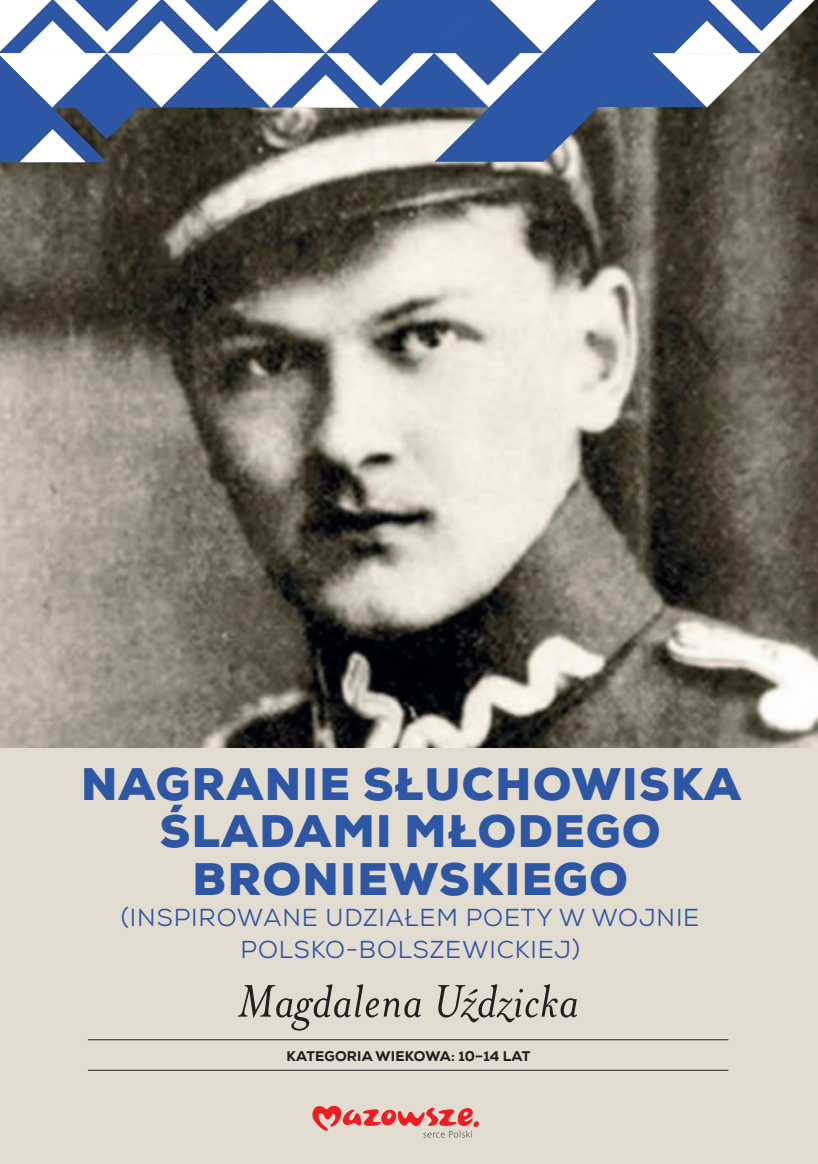
<style>
.page{position:relative;width:818px;height:1164px;background:#fff}
.page>*{position:absolute;margin:0;border:0;box-sizing:border-box;transform-origin:0 0}
.t1{font:italic 52.5px "Mrs Eaves OTCE";letter-spacing:.01em;color:#231f20}
.t2{font:900 45.5px "Nexa";letter-spacing:.035em;color:#2d56a5}
.t3{font:24.5px "Nexa";color:#2d56a5}
.t4{font:800 14px "Nexa";letter-spacing:.015em;color:#231f20}
</style>
<div class="page">
<div style="left:0;top:0;width:817px;height:1164px;background:#e3dcd0"></div>
<img style="left:0;top:162px;width:817px;height:586px">
<hr style="left:88px;top:1070px;width:640px;height:1px;background:#231f20">
<hr style="left:88px;top:1039px;width:640px;height:1px;background:#231f20">
<svg style="left:312px;top:1105px;width:166px;height:32px"></svg>
<svg style="left:0;top:0;width:818px;height:162px;background:#7383a3"></svg>
<h2 class="t2" style="left:81px;top:755px;width:143px">NAGRANIE</h2>
<h2 class="t2" style="left:363px;top:755px;width:290px">SŁUCHOWISKA</h2>
<h2 class="t2" style="left:160px;top:802px;width:34px">ŚLADAMI</h2>
<h2 class="t2" style="left:404px;top:802px;width:109px">MŁODE</h2>
<h2 class="t2" style="left:586px;top:802px;width:73px">GO</h2>
<h2 class="t2" style="left:192px;top:849px;width:33px">BRONIE</h2>
<h2 class="t2" style="left:389px;top:849px;width:79px">WSKIE</h2>
<h2 class="t2" style="left:553px;top:849px;width:73px">GO</h2>
<p class="t3" style="left:121px;top:902px;width:27px">(INSPIROWANE</p>
<p class="t3" style="left:325px;top:902px;width:17px">UDZIAŁEM</p>
<p class="t3" style="left:465px;top:902px;width:18px">POETY</p>
<p class="t3" style="left:558px;top:902px;width:19px">WWOJNIE</p>
<p class="t3" style="left:240px;top:934px;width:18px">POLSKO</p>
<p class="t3" style="left:346px;top:934px;width:31px">-BOLSZEWICKIEJ</p>
<p class="t3" style="left:571px;top:934px;width:10px">)</p>
<h1 class="t1" style="left:237px;top:972px;width:342px">Magdalena Uździcka</h1>
<p class="t4" style="left:286px;top:1047px;width:245px">KATEGORIA WIEKOWA: 10–14 LAT</p>
</div>
